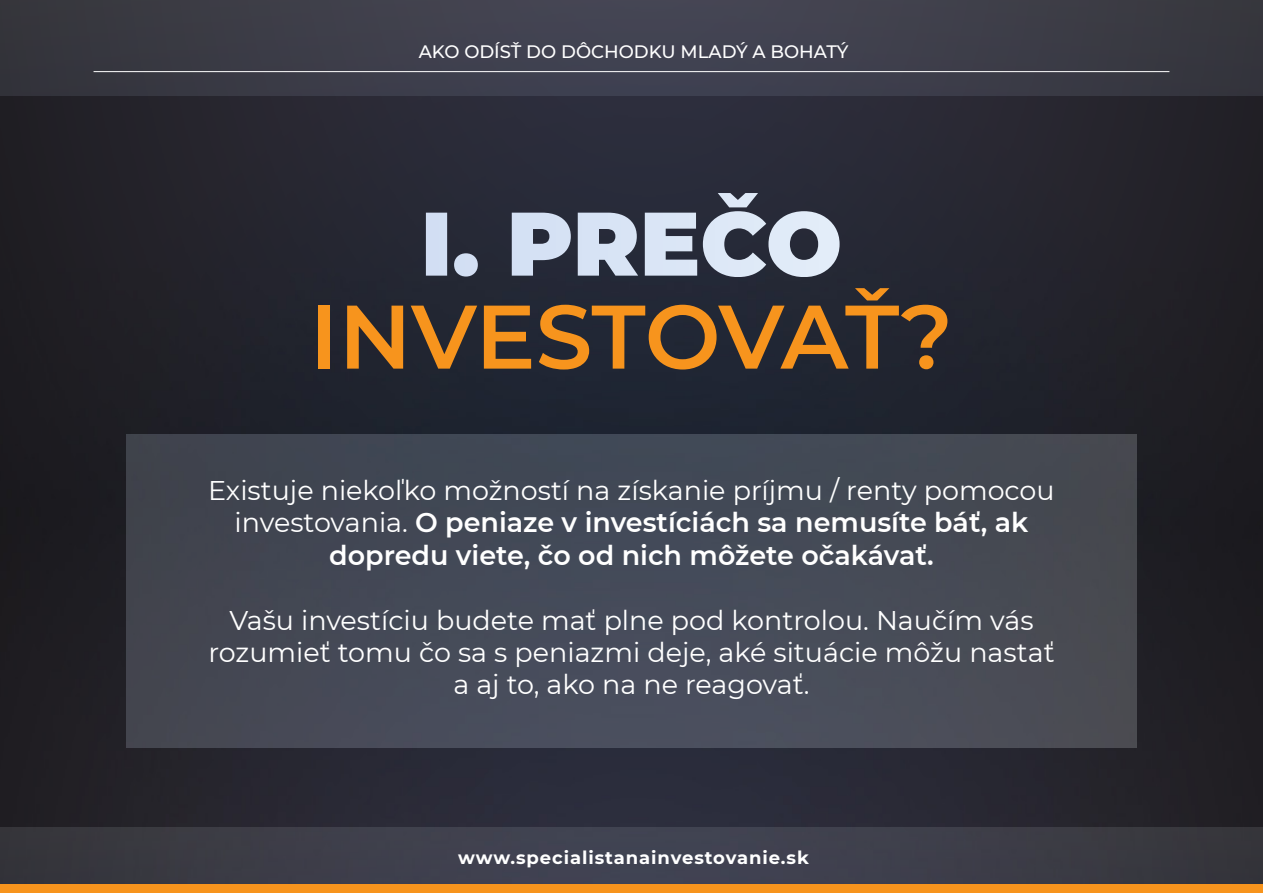
<style>
.page{position:relative;width:1263px;height:893px;background:#fff}
.page>*{position:absolute;margin:0;border:0;box-sizing:border-box;transform-origin:0 0}
.t1{font:600 90px "Montserrat";letter-spacing:-.01em;color:#f7941d}
.t2{font:900 90px "Montserrat";letter-spacing:-.005em;color:#fff}
.t3{font:600 27px/32.4px "Montserrat";color:#fff;text-align:center}
.t4{font:27px/32.4px "Montserrat";color:#fff;text-align:center}
.t5{font:700 18px "Montserrat";letter-spacing:.05em;color:#fff}
.t6{font:500 18px "Montserrat";color:#fff}
.s1{font-weight:400}
</style>
<div class="page">
<img style="left:0;top:267px;width:630px;height:560px">
<img style="left:630px;top:267px;width:633px;height:560px">
<img style="left:0;top:96px;width:1263px;height:171px">
<svg style="left:0;top:827px;width:1263px;height:57px;background:#3c3d48"></svg>
<div style="left:0;top:884px;width:1263px;height:9px;background:#f7941d"></div>
<svg style="left:0;top:0;width:1263px;height:96px;background:#3c3d48"></svg>
<hr style="left:94px;top:71px;width:1075px;height:1px;background:#fff">
<div style="left:127px;top:434px;width:1009px;height:313px;background:#454a56"></div>
<p class="t6" style="left:419px;top:39px;width:431px">AKO ODÍSŤ DO DÔCHODKU MLADÝ A BOHATÝ</p>
<h1 class="t2" style="left:421px;top:176px;width:423px">I. PREČO</h1>
<h1 class="t1" style="left:310px;top:273px;width:644px">INVESTOVAŤ?</h1>
<p class="t3" style="left:208px;top:473px;width:848px"><span class="s1">Existuje niekoľko možností na získanie príjmu / renty pomocou investovania.</span> O peniaze v investíciách sa nemusíte báť, ak dopredu viete, čo od nich môžete očakávať.</p>
<p class="t4" style="left:208px;top:603px;width:848px">Vašu investíciu budete mať plne pod kontrolou. Naučím vás rozumieť tomu čo sa s peniazmi deje, aké situácie môžu nastať a aj to, ako na ne reagovať.</p>
<p class="t5" style="left:458px;top:844px;width:352px">www.specialistanainvestovanie.sk</p>
</div>
